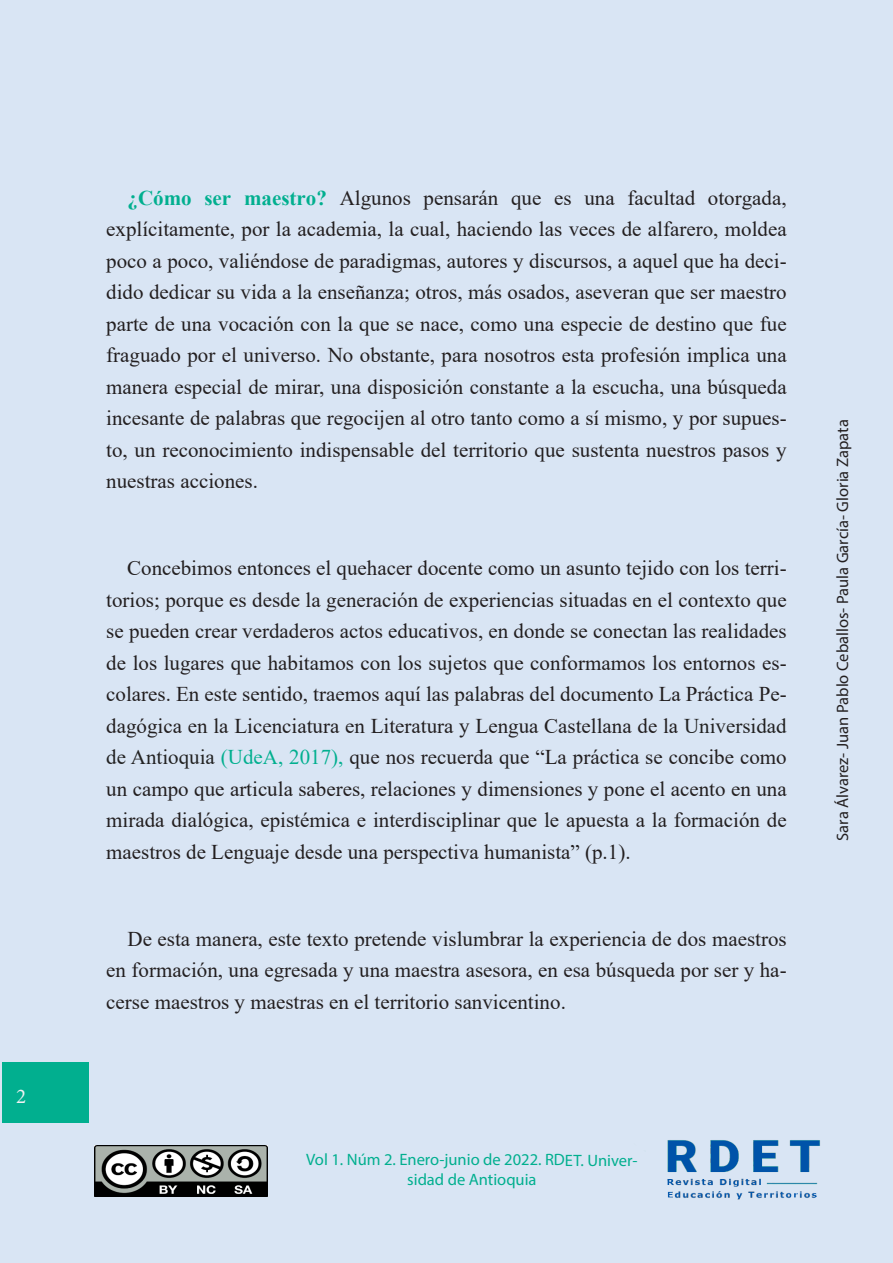
<style>
.page{position:relative;width:893px;height:1263px;background:#d9e5f4}
.page>*{position:absolute;margin:0;border:0;box-sizing:border-box;transform-origin:0 0}
.t1{font:21px/31.5px "Times New Roman";color:#231f20;text-align:justify}
.t2{font:21px "Minion Pro";color:#f0f1f2}
.t3{font:16.5px/19.8px "Myriad Pro";letter-spacing:-.005em;color:#01af8f;text-align:center}
.t4{font:16.5px "Myriad Pro";color:#231f20}
.s1{font-weight:700;color:#01af8f}
.s2{color:#222}
.s3{color:#01af8f}
</style>
<div class="page">
<div style="left:2px;top:1062px;width:87px;height:61px;background:#01af8f"></div>
<img style="left:95px;top:1145px;width:172px;height:51px">
<img style="left:667px;top:1140px;width:153px;height:60px">
<p class="t2" style="left:16px;top:1082px;width:12px">2</p>
<p class="t1" style="left:106px;top:181px;width:682px;text-indent:21px"><span class="s1">¿Cómo ser maestro?</span> Algunos pensarán que es una facultad otorgada, explícitamente, por la academia, la cual, haciendo las veces de alfarero, moldea poco a poco, valiéndose de paradigmas, autores y discursos, a aquel que ha deci&shy;dido dedicar su vida a la enseñanza; otros, más osados, aseveran que ser maestro parte de una vocación con la que se nace, como una especie de destino que fue fraguado por el universo. No obstante, para nosotros esta profesión implica una manera especial de mirar, una disposición constante a la escucha, una búsqueda incesante de palabras que regocijen al otro tanto como a sí mismo, y por supues&shy;to, un reconocimiento indispensable del territorio que sustenta nuestros pasos y nuestras acciones.</p>
<p class="t1" style="left:106px;top:552px;width:682px;text-indent:21px">Concebimos entonces el quehacer docente como un asunto tejido con los terri&shy;torios; porque es desde la generación de experiencias situadas en el contexto que se pueden crear verdaderos actos educativos, en donde se conectan las realidades de los lugares que habitamos con los sujetos que conformamos los entornos es&shy;colares. En este sentido, traemos aquí las palabras del documento La Práctica Pe&shy;dagógica en la Licenciatura en Literatura y Lengua Castellana de la <span class="s2">Universidad de Antioquia</span> <span class="s3">(UdeA, 2017),</span> que nos recuerda que “La práctica se concibe como un campo que articula saberes, relaciones y dimensiones y pone el acento en una mirada dialógica, epistémica e interdisciplinar que le apuesta a la formación de maestros de Lenguaje desde una perspectiva humanista” (p.1).</p>
<p class="t1" style="left:106px;top:922px;width:682px;text-indent:21px">De esta manera, este texto pretende vislumbrar la experiencia de dos maestros en formación, una egresada y una maestra asesora, en esa búsqueda por ser y ha&shy;cerse maestros y maestras en el territorio sanvicentino.</p>
<p class="t4" style="left:832px;top:841px;width:423px;rotate:-90deg">Sara Álvarez- Juan Pablo Ceballos- Paula García- Gloria Zapata</p>
<p class="t3" style="left:306px;top:1149px;width:333px">Vol 1. Núm 2. Enero-junio de 2022. RDET. Univer&shy;sidad de Antioquia</p>
</div>
